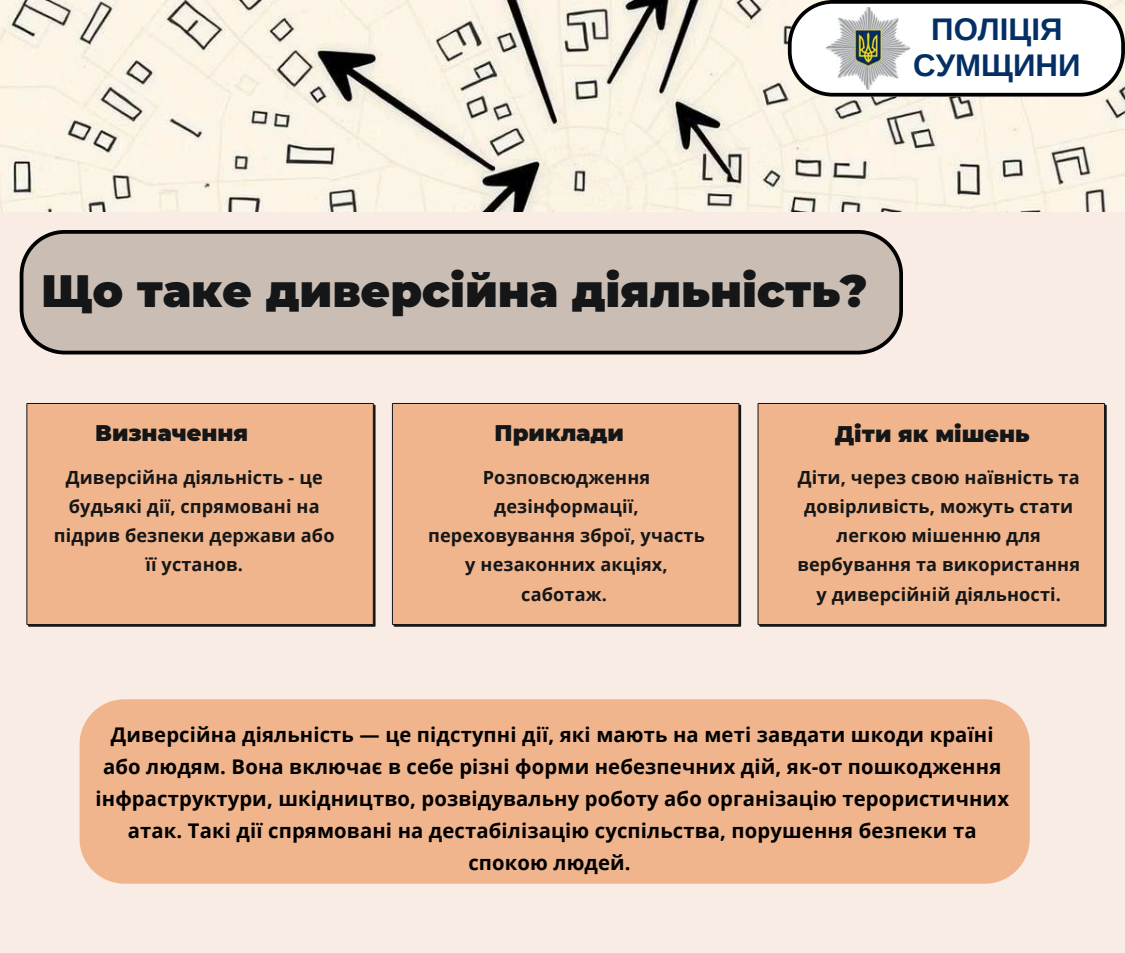
<style>
.page{position:relative;width:1125px;height:953px;background:#fff}
.page>*{position:absolute;margin:0;border:0;box-sizing:border-box;transform-origin:0 0}
.t1{font:900 45.25px "Montserrat";color:#151617}
.t2{font:700 31.25px/36.5px "Arimo";color:#042f65;text-align:center}
.t3{font:900 22.62px "Montserrat";color:#151617}
.t4{font:700 20.25px/31.9px "Open Sans";letter-spacing:.005em;color:#000;text-align:center}
.t5{font:700 18.12px/29px "Open Sans";letter-spacing:.005em;color:#151617;text-align:center}
</style>
<div class="page">
<div style="left:0;top:0;width:1125px;height:952px;background:#f8ece4"></div>
<img style="left:0;top:0;width:1125px;height:211px">
<div style="left:26px;top:403px;width:348px;height:222px;background:#f0b58d"></div>
<div style="left:392px;top:403px;width:347px;height:222px;background:#f0b58d"></div>
<div style="left:758px;top:403px;width:347px;height:222px;background:#f0b58d"></div>
<svg style="left:788px;top:0;width:337px;height:97px"></svg>
<img style="left:826px;top:7px;width:85px;height:82px">
<svg style="left:20px;top:230px;width:883px;height:124px"></svg>
<div style="left:80px;top:699px;width:950px;height:184px;background:#f0b58d;border-radius:45px"></div>
<h2 class="t2" style="left:913px;top:11px;width:169px">ПОЛІЦІЯ<br>СУМЩИНИ</h2>
<h1 class="t1" style="left:41px;top:263px;width:828px">Що таке диверсійна діяльність?</h1>
<p class="t3" style="left:95px;top:419px;width:155px">Визначення</p>
<p class="t3" style="left:495px;top:419px;width:131px">Приклади</p>
<p class="t3" style="left:835px;top:420px;width:196px">Діти як мішень</p>
<p class="t5" style="left:54px;top:462px;width:282px">Диверсійна діяльність - це будьякі дії, спрямовані на підрив безпеки держави або її установ.</p>
<p class="t5" style="left:428px;top:462px;width:278px">Розповсюдження дезінформації, переховування зброї, участь у незаконних акціях, саботаж.</p>
<p class="t5" style="left:797px;top:462px;width:284px">Діти, через свою наївність та довірливість, можуть стати легкою мішенню для вербування та використання у диверсійній діяльності.</p>
<p class="t4" style="left:95px;top:718px;width:915px">Диверсійна діяльність — це підступні дії, які мають на меті завдати шкоди країні або людям. Вона включає в себе різні форми небезпечних дій, як-от пошкодження інфраструктури, шкідництво, розвідувальну роботу або організацію терористичних атак. Такі дії спрямовані на дестабілізацію суспільства, порушення безпеки та спокою людей.</p>
</div>
